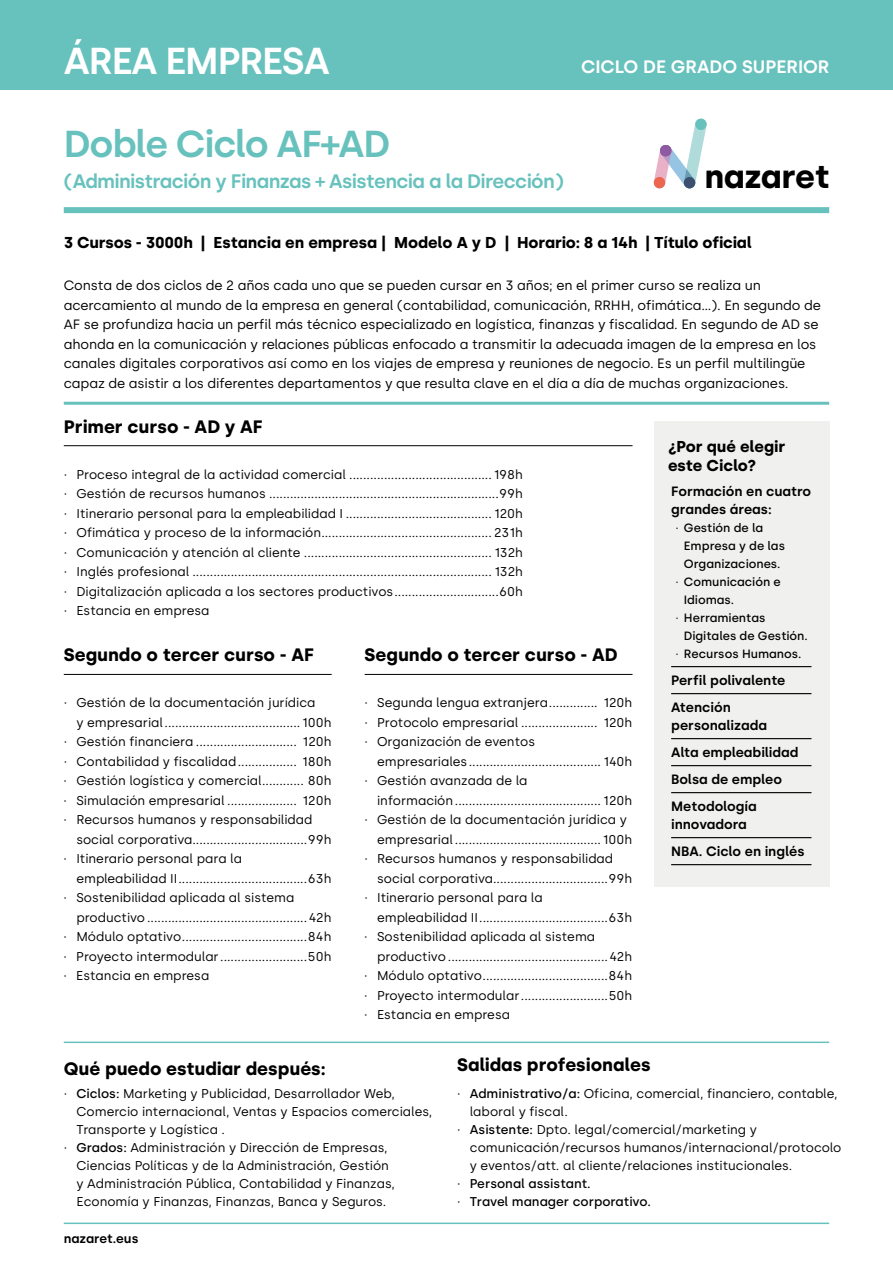
<style>
.page{position:relative;width:893px;height:1263px;background:#fff}
.page>*{position:absolute;margin:0;border:0;box-sizing:border-box;transform-origin:0 0}
.t1{font:600 37.5px "Silka";letter-spacing:-.03em;color:#67c1bd}
.t2{font:600 37.5px "Silka";letter-spacing:-.03em;color:#fff}
.t3{font:700 32.85px "Silka";letter-spacing:-.01em;color:#000}
.t4{font:600 19.5px "Silka";letter-spacing:-.03em;color:#67c1bd}
.t5{font:700 18px "Silka";color:#000}
.t6{font:600 18px "Silka";color:#fff}
.t7{font:700 15.75px/18.9px "Silka";letter-spacing:-.01em;color:#000}
.t8{font:13.5px/19.5px "Silka";letter-spacing:-.01em;color:#000}
.t9{font:600 13.5px/27px "Silka";color:#000}
.t10{font:12.75px/19.5px "Silka";color:#000;text-align:justify}
.t11{font:500 12.75px "Silka";color:#000}
.t12{font:600 12.75px "Silka";color:#000}
.t13{font:500 12px "Silka";color:#000}
.s1{font-weight:400}
.s2{font-weight:500}
</style>
<div class="page">
<div style="left:64px;top:207px;width:765px;height:6px;background:#67c1bd"></div>
<div style="left:0;top:0;width:893px;height:89px;background:#67c1bd"></div>
<svg style="left:653px;top:118px;width:54px;height:71px"></svg>
<hr style="left:64px;top:1222px;width:765px;height:2px;background:#67c1bd">
<hr style="left:64px;top:402px;width:765px;height:3px;background:#67c1bd">
<hr style="left:64px;top:1041px;width:765px;height:2px;background:#67c1bd">
<hr style="left:64px;top:445px;width:568px;height:1px;background:#000">
<hr style="left:64px;top:674px;width:268px;height:1px;background:#000">
<hr style="left:365px;top:674px;width:267px;height:1px;background:#000">
<div style="left:654px;top:421px;width:175px;height:465px;background:#f0f0ef"></div>
<hr style="left:671px;top:666px;width:140px;height:1px;background:#000">
<hr style="left:671px;top:693px;width:140px;height:1px;background:#000">
<hr style="left:671px;top:738px;width:140px;height:1px;background:#000">
<hr style="left:671px;top:765px;width:140px;height:1px;background:#000">
<hr style="left:671px;top:792px;width:140px;height:1px;background:#000">
<hr style="left:671px;top:837px;width:140px;height:1px;background:#000">
<hr style="left:671px;top:864px;width:140px;height:1px;background:#000">
<h1 class="t2" style="left:64px;top:39px;width:267px">ÁREA EMPRESA</h1>
<h3 class="t6" style="left:581px;top:56px;width:250px">CICLO DE GRADO SUPERIOR</h3>
<h1 class="t1" style="left:64px;top:121px;width:328px">Doble Ciclo AF+AD</h1>
<h3 class="t4" style="left:64px;top:170px;width:502px">(Administración y Finanzas + Asistencia a la Dirección)</h3>
<h2 class="t3" style="left:704px;top:157px;width:126px">nazaret</h2>
<p class="t7" style="left:64px;top:233px;width:690px">3 Cursos - 3000h | Estancia en empresa | Modelo A y D | Horario: 8 a 14h | Título oficial</p>
<p class="t8" style="left:64px;top:276px;width:759px">Consta de dos ciclos de 2 años cada uno que se pueden cursar en 3 años; en el primer curso se realiza un acercamiento al mundo de la empresa en general (contabilidad, comunicación, RRHH, ofimática…). En segundo de AF se profundiza hacia un perfil más técnico especializado en logística, finanzas y fiscalidad. En segundo de AD se ahonda en la comunicación y relaciones públicas enfocado a transmitir la adecuada imagen de la empresa en los canales digitales corporativos así como en los viajes de empresa y reuniones de negocio. Es un perfil multilingüe capaz de asistir a los diferentes departamentos y que resulta clave en el día a día de muchas organizaciones.</p>
<h3 class="t5" style="left:64px;top:416px;width:200px">Primer curso - AD y AF</h3>
<p class="t10" style="left:64px;top:465px;width:461px">· Proceso integral de la actividad comercial ......................................... 198h · Gestión de recursos humanos ..................................................................99h · Itinerario personal para la empleabilidad I .......................................... 120h · Ofimática y proceso de la información................................................. 231h · Comunicación y atención al cliente ...................................................... 132h · Inglés profesional ...................................................................................... 132h · Digitalización aplicada a los sectores productivos..............................60h · Estancia en empresa</p>
<h3 class="t5" style="left:64px;top:644px;width:252px">Segundo o tercer curso - AF</h3>
<h3 class="t5" style="left:365px;top:644px;width:255px">Segundo o tercer curso - AD</h3>
<p class="t10" style="left:64px;top:693px;width:253px">· Gestión de la documentación jurídica</p>
<p class="t10" style="left:76px;top:713px;width:257px">y empresarial....................................... 100h</p>
<p class="t10" style="left:64px;top:732px;width:269px">· Gestión financiera ............................. 120h</p>
<p class="t10" style="left:64px;top:752px;width:269px">· Contabilidad y fiscalidad................. 180h</p>
<p class="t10" style="left:64px;top:771px;width:269px">· Gestión logística y comercial............ 80h</p>
<p class="t10" style="left:64px;top:791px;width:269px">· Simulación empresarial .................... 120h</p>
<p class="t10" style="left:64px;top:810px;width:250px">· Recursos humanos y responsabilidad</p>
<p class="t10" style="left:76px;top:830px;width:257px">social corporativa.................................99h</p>
<p class="t10" style="left:64px;top:849px;width:180px">· Itinerario personal para la</p>
<p class="t10" style="left:76px;top:869px;width:257px">empleabilidad II.....................................63h</p>
<p class="t10" style="left:64px;top:888px;width:232px">· Sostenibilidad aplicada al sistema</p>
<p class="t10" style="left:76px;top:908px;width:257px">productivo ..............................................42h</p>
<p class="t10" style="left:64px;top:927px;width:269px">· Módulo optativo....................................84h</p>
<p class="t10" style="left:64px;top:947px;width:269px">· Proyecto intermodular .........................50h</p>
<p class="t10" style="left:64px;top:966px;width:147px">· Estancia en empresa</p>
<p class="t10" style="left:364px;top:693px;width:269px">· Segunda lengua extranjera.............. 120h · Protocolo empresarial ...................... 120h · Organización de eventos</p>
<p class="t10" style="left:364px;top:752px;width:269px;text-indent:13px">empresariales...................................... 140h · Gestión avanzada de la</p>
<p class="t10" style="left:377px;top:791px;width:257px">información.......................................... 120h</p>
<p class="t10" style="left:364px;top:810px;width:264px">· Gestión de la documentación jurídica y</p>
<p class="t10" style="left:377px;top:830px;width:257px">empresarial.......................................... 100h</p>
<p class="t10" style="left:364px;top:849px;width:250px">· Recursos humanos y responsabilidad</p>
<p class="t10" style="left:377px;top:869px;width:257px">social corporativa.................................99h</p>
<p class="t10" style="left:364px;top:888px;width:180px">· Itinerario personal para la</p>
<p class="t10" style="left:377px;top:908px;width:257px">empleabilidad II.....................................63h</p>
<p class="t10" style="left:364px;top:927px;width:232px">· Sostenibilidad aplicada al sistema</p>
<p class="t10" style="left:377px;top:947px;width:257px">productivo ..............................................42h</p>
<p class="t10" style="left:364px;top:966px;width:269px">· Módulo optativo....................................84h</p>
<p class="t10" style="left:364px;top:985px;width:269px">· Proyecto intermodular .........................50h</p>
<p class="t10" style="left:364px;top:1005px;width:147px">· Estancia en empresa</p>
<p class="t7" style="left:668px;top:437px;width:119px">¿Por qué elegir este Ciclo?</p>
<p class="t9" style="left:671px;top:482px;width:142px;line-height:18px">Formación en cuatro grandes áreas:</p>
<p class="t13" style="left:675px;top:520px;width:89px"><span class="s1">·</span> Gestión de la</p>
<p class="t13" style="left:684px;top:538px;width:103px">Empresa y de las</p>
<p class="t13" style="left:684px;top:556px;width:98px">Organizaciones.</p>
<p class="t13" style="left:675px;top:574px;width:107px"><span class="s1">·</span> Comunicación e</p>
<p class="t13" style="left:684px;top:592px;width:52px">Idiomas.</p>
<p class="t13" style="left:675px;top:610px;width:92px"><span class="s1">·</span> Herramientas</p>
<p class="t13" style="left:684px;top:628px;width:125px">Digitales de Gestión.</p>
<p class="t13" style="left:675px;top:646px;width:127px"><span class="s1">·</span> Recursos Humanos.</p>
<p class="t9" style="left:671px;top:666px;width:116px">Perfil polivalente<br>Atención</p>
<p class="t9" style="left:671px;top:711px;width:129px">personalizada<br>Alta empleabilidad<br>Bolsa de empleo<br>Metodología</p>
<p class="t9" style="left:671px;top:810px;width:135px">innovadora<br>NBA. Ciclo en inglés</p>
<h3 class="t5" style="left:64px;top:1058px;width:263px">Qué puedo estudiar después:</h3>
<h3 class="t5" style="left:457px;top:1054px;width:195px">Salidas profesionales</h3>
<p class="t10" style="left:64px;top:1083px;width:333px">· <span class="s2">Ciclos:</span> Marketing y Publicidad, Desarrollador Web,</p>
<p class="t10" style="left:77px;top:1101px;width:357px">Comercio internacional, Ventas y Espacios comerciales,</p>
<p class="t10" style="left:77px;top:1119px;width:150px">Transporte y Logística .</p>
<p class="t10" style="left:64px;top:1137px;width:325px">· <span class="s2">Grados:</span> Administración y Dirección de Empresas,</p>
<p class="t10" style="left:77px;top:1155px;width:314px">Ciencias Políticas y de la Administración, Gestión</p>
<p class="t10" style="left:77px;top:1173px;width:320px">y Administración Pública, Contabilidad y Finanzas,</p>
<p class="t10" style="left:77px;top:1191px;width:311px">Economía y Finanzas, Finanzas, Banca y Seguros.</p>
<p class="t10" style="left:457px;top:1083px;width:382px">· <span class="s2">Administrativo/a:</span> Oficina, comercial, financiero, contable,</p>
<p class="t10" style="left:470px;top:1101px;width:99px">laboral y fiscal.</p>
<p class="t10" style="left:457px;top:1119px;width:301px">· <span class="s2">Asistente:</span> Dpto. legal/comercial/marketing y</p>
<p class="t10" style="left:470px;top:1137px;width:373px">comunicación/recursos humanos/internacional/protocolo</p>
<p class="t10" style="left:470px;top:1155px;width:324px">y eventos/att. al cliente/relaciones institucionales.</p>
<p class="t11" style="left:457px;top:1175px;width:135px"><span class="s1">·</span> Personal assistant.</p>
<p class="t11" style="left:457px;top:1193px;width:195px"><span class="s1">·</span> Travel manager corporativo.</p>
<p class="t12" style="left:64px;top:1231px;width:76px">nazaret.eus</p>
</div>
